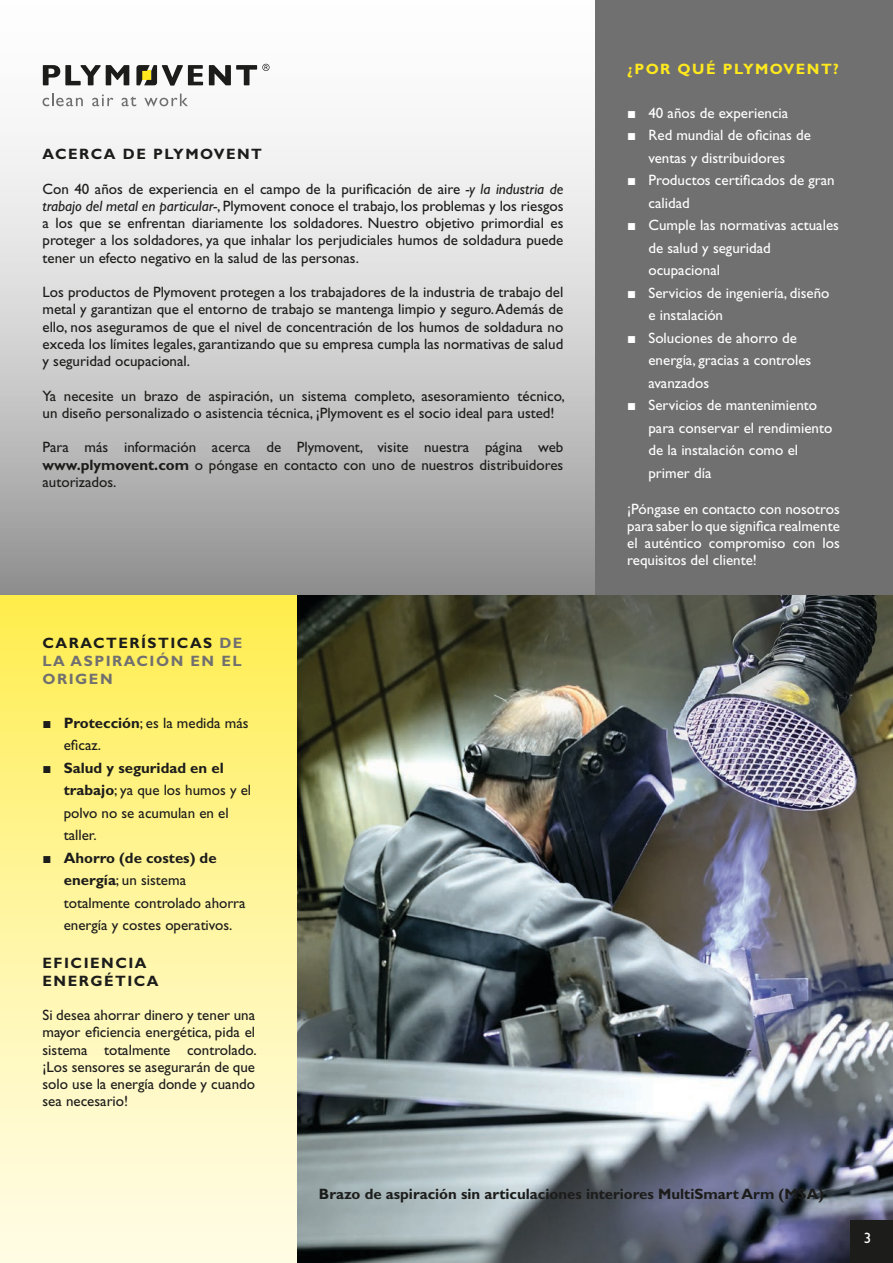
<style>
.page{position:relative;width:893px;height:1263px;background:#fff}
.page>*{position:absolute;margin:0;border:0;box-sizing:border-box;transform-origin:0 0}
.t1{font:15px/17.2px "Gill Sans Std";color:#1c1c1b}
.t2{font:15px/22.5px "Gill Sans Std";color:#fff}
.t3{font:700 15px/17.2px "Gill Sans Std";letter-spacing:.1em;color:#1c1c1b}
.t4{font:700 15px/18px "Gill Sans Std";letter-spacing:.1em;color:#717070;text-align:justify}
.t5{font:700 15px "Gill Sans Std";letter-spacing:.1em;color:#ffe91e}
.s1{font-style:italic}
.s2{font-weight:700}
.s3{color:#1c1c1b}
.s4{font-family:"Arial"}
</style>
<div class="page">
<div style="left:595px;top:0;width:298px;height:595px;background:#717070"></div>
<div style="left:0;top:0;width:595px;height:595px;background:linear-gradient(to bottom,#fff,#9c9c9c)"></div>
<div style="left:0;top:595px;width:298px;height:668px;background:linear-gradient(to bottom,#ffee52,#fffdee)"></div>
<img style="left:0;top:0;width:1px;height:595px">
<img style="left:298px;top:595px;width:595px;height:668px">
<div style="left:850px;top:1220px;width:43px;height:43px;background:#1c1c1b"></div>
<svg style="left:43px;top:65px;width:86px;height:20px"></svg>
<svg style="left:209px;top:64px;width:61px;height:21px"></svg>
<svg style="left:136px;top:65px;width:67px;height:21px"></svg>
<svg style="left:43px;top:94px;width:40px;height:12px"></svg>
<svg style="left:92px;top:94px;width:21px;height:12px"></svg>
<svg style="left:122px;top:96px;width:14px;height:10px"></svg>
<svg style="left:144px;top:94px;width:44px;height:12px"></svg>
<p class="t3" style="left:43px;top:145px;width:221px">Acerca de Plymovent</p>
<p class="t1" style="left:43px;top:180px;width:522px;text-align:justify">Con 40 años de experiencia en el campo de la purificación de aire <span class="s1">-y la industria de trabajo del metal en particular-</span>, Plymovent conoce el trabajo, los problemas y los riesgos a los que se enfrentan diariamente los soldadores. Nuestro objetivo primordial es proteger a los soldadores, ya que inhalar los perjudiciales humos de soldadura puede tener un efecto negativo en la salud de las personas.</p>
<p class="t1" style="left:43px;top:283px;width:522px;text-align:justify">Los productos de Plymovent protegen a los trabajadores de la industria de trabajo del metal y garantizan que el entorno de trabajo se mantenga limpio y seguro. Además de ello, nos aseguramos de que el nivel de concentración de los humos de soldadura no exceda los límites legales, garantizando que su empresa cumpla las normativas de salud y seguridad ocupacional.</p>
<p class="t1" style="left:43px;top:387px;width:524px">Ya necesite un brazo de aspiración, un sistema completo, asesoramiento técnico, un diseño personalizado o asistencia técnica, ¡Plymovent es el socio ideal para usted!</p>
<p class="t1" style="left:43px;top:439px;width:522px;text-align:justify">Para más información acerca de Plymovent, visite nuestra página web <span class="s2">www.plymovent.com</span> o póngase en contacto con uno de nuestros distribuidores autorizados.</p>
<p class="t4" style="left:43px;top:634px;width:201px"><span class="s3">Características</span> de la aspiración en el origen</p>
<p class="t1" style="left:64px;top:711px;width:186px;line-height:22.5px;text-indent:-21px"><span class="s4">■</span> <span class="s2">Protección</span>; es la medida más eficaz.</p>
<p class="t1" style="left:64px;top:756px;width:189px;line-height:22.5px;text-indent:-21px"><span class="s4">■</span> <span class="s2">Salud y seguridad en el trabajo</span>; ya que los humos y el polvo no se acumulan en el taller.</p>
<p class="t1" style="left:64px;top:846px;width:183px;line-height:22.5px;text-indent:-21px"><span class="s4">■</span> <span class="s2">Ahorro (de costes) de energía</span>; un sistema totalmente controlado ahorra energía y costes operativos.</p>
<p class="t3" style="left:43px;top:955px;width:118px">Eficiencia energética</p>
<p class="t1" style="left:43px;top:1006px;width:216px;text-align:justify">Si desea ahorrar dinero y tener una mayor eficiencia energética, pida el sistema totalmente controlado. ¡Los sensores se asegurarán de que solo use la energía donde y cuando sea necesario!</p>
<p class="t5" style="left:627px;top:60px;width:213px">¿Por qué Plymovent?</p>
<p class="t2" style="left:627px;top:101px;width:163px"><span class="s4">■</span> 40 años de experiencia</p>
<p class="t2" style="left:627px;top:124px;width:185px;text-align:center"><span class="s4">■</span> Red mundial de oficinas de ventas y distribuidores</p>
<p class="t2" style="left:648px;top:169px;width:188px;text-indent:-21px"><span class="s4">■</span> Productos certificados de gran calidad</p>
<p class="t2" style="left:648px;top:214px;width:192px;text-indent:-21px"><span class="s4">■</span> Cumple las normativas actuales de salud y seguridad ocupacional</p>
<p class="t2" style="left:648px;top:281px;width:182px;text-indent:-21px"><span class="s4">■</span> Servicios de ingeniería, diseño e instalación</p>
<p class="t2" style="left:648px;top:326px;width:164px;text-indent:-21px"><span class="s4">■</span> Soluciones de ahorro de energía, gracias a controles avanzados</p>
<p class="t2" style="left:648px;top:394px;width:185px;text-indent:-21px"><span class="s4">■</span> Servicios de mantenimiento para conservar el rendimiento de la instalación como el primer día</p>
<p class="t2" style="left:627px;top:500px;width:214px;line-height:17.2px;text-align:justify">¡Póngase en contacto con nosotros para saber lo que significa realmente el auténtico compromiso con los requisitos del cliente!</p>
<p class="t3" style="left:319px;top:1185px;width:478px">Brazo de aspiración sin articulaciones interiores MultiSmart Arm (MSA</p>
<p class="t3" style="left:818px;top:1185px;width:7px">)</p>
<p class="t2" style="left:864px;top:1226px;width:9px">3</p>
</div>
